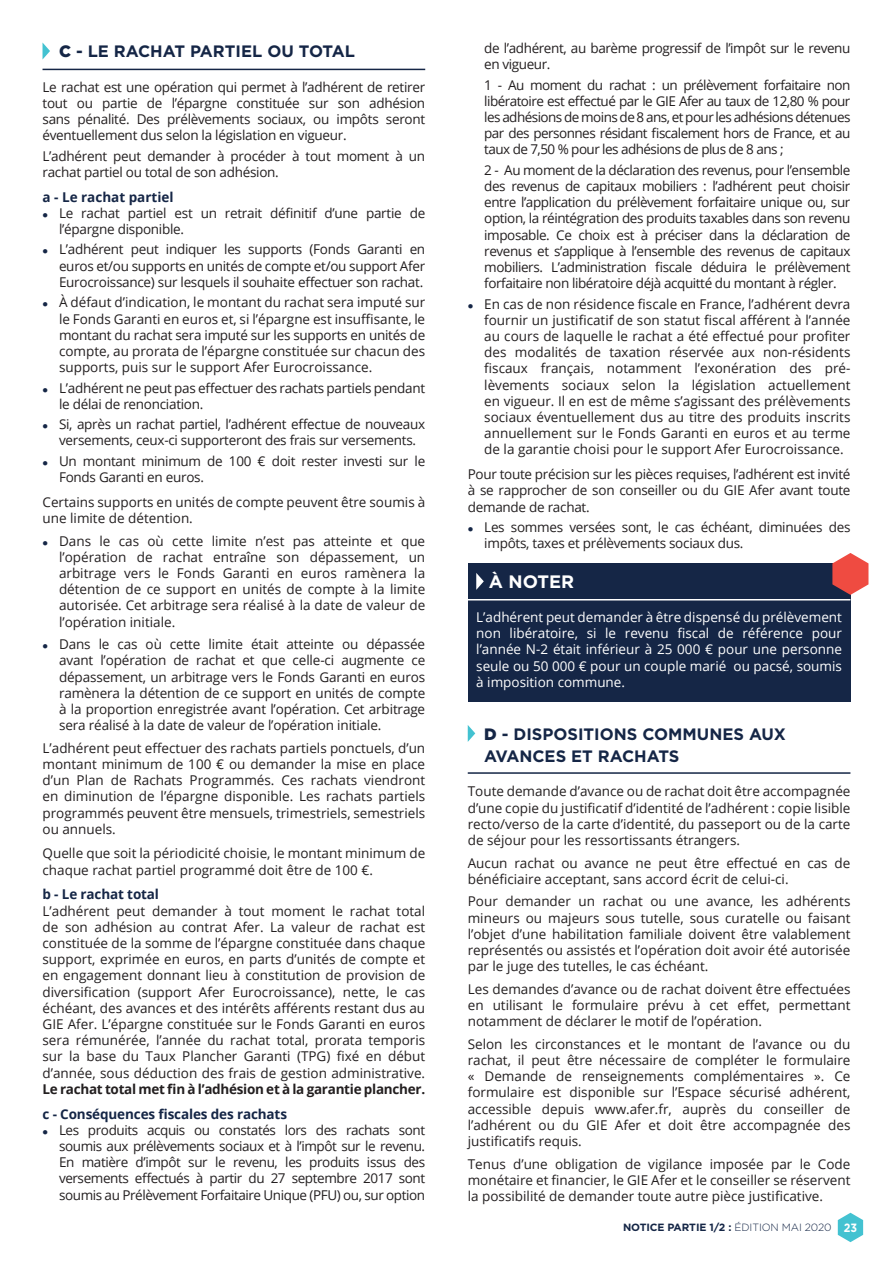
<style>
.page{position:relative;width:893px;height:1263px;background:#fff}
.page>*{position:absolute;margin:0;border:0;box-sizing:border-box;transform-origin:0 0}
.t1{font:700 18px "Gotham";color:#fff}
.t2{font:700 16.5px/22.5px "Gotham";color:#152646}
.t3{font:13.5px/16.2px "Open Sans";letter-spacing:-.02em;color:#231f20;text-align:justify}
.t4{font:13.5px/16.2px "Open Sans";color:#231f20}
.t5{font:13.5px/16.2px "Open Sans";color:#fff;text-align:justify}
.t6{font:700 13.5px "Open Sans";letter-spacing:-.01em;color:#152646}
.t7{font:700 13.5px "Open Sans";letter-spacing:-.02em;color:#231f20}
.t8{font:700 10.5px "Gotham";letter-spacing:-.01em;color:#152646}
.s1{font-weight:900}
.s2{color:#152646}
.s3{font-weight:300}
.s4{font-size:12px;color:#fff}
</style>
<div class="page">
<svg style="left:838px;top:1213px;width:25px;height:29px"></svg>
<div style="left:468px;top:563px;width:382px;height:138px;background:#152646"></div>
<hr style="left:43px;top:69px;width:382px;height:1px;background:#152646">
<svg style="left:43px;top:43px;width:7px;height:16px"></svg>
<hr style="left:468px;top:599px;width:382px;height:1px;background:#fff">
<hr style="left:468px;top:772px;width:382px;height:2px;background:#152646">
<svg style="left:476px;top:573px;width:8px;height:17px"></svg>
<svg style="left:468px;top:725px;width:7px;height:17px"></svg>
<svg style="left:832px;top:553px;width:36px;height:42px"></svg>
<p class="t2" style="left:59px;top:40px;width:297px"><span class="s1">C</span> - LE RACHAT PARTIEL OU TOTAL</p>
<p class="t3" style="left:43px;top:78px;width:384px">Le rachat est une opération qui permet à l’adhérent de retirer tout ou partie de l’épargne constituée sur son adhésion sans pénalité. Des prélèvements sociaux, ou impôts seront éventuellement dus selon la législation en vigueur.</p>
<p class="t3" style="left:43px;top:147px;width:384px">L’adhérent peut demander à procéder à tout moment à un rachat partiel ou total de son adhésion.</p>
<p class="t6" style="left:43px;top:187px;width:133px">a - Le rachat partiel</p>
<p class="t3" style="left:59px;top:204px;width:368px;text-indent:-17px"><span class="s2">●</span> Le rachat partiel est un retrait définitif d’une partie de l’épargne disponible.</p>
<p class="t3" style="left:59px;top:241px;width:368px;text-indent:-17px"><span class="s2">●</span> L’adhérent peut indiquer les supports (Fonds Garanti en euros et/ou supports en unités de compte et/ou support Afer Eurocroissance) sur lesquels il souhaite effectuer son rachat.</p>
<p class="t3" style="left:59px;top:294px;width:368px;text-indent:-16px"><span class="s2">●</span> À défaut d’indication, le montant du rachat sera imputé sur le Fonds Garanti en euros et, si l’épargne est insuffisante, le montant du rachat sera imputé sur les supports en unités de compte, au prorata de l’épargne constituée sur chacun des supports, puis sur le support Afer Eurocroissance.</p>
<p class="t3" style="left:59px;top:379px;width:368px;text-indent:-17px"><span class="s2">●</span> L’adhérent ne peut pas effectuer des rachats partiels pendant le délai de renonciation.</p>
<p class="t3" style="left:43px;top:416px;width:384px;text-align:center"><span class="s2">●</span> Si, après un rachat partiel, l’adhérent effectue de nouveaux versements, ceux-ci supporteront des frais sur versements.</p>
<p class="t3" style="left:59px;top:452px;width:368px;text-indent:-17px"><span class="s2">●</span> Un montant minimum de 100 € doit rester investi sur le<br>Fonds Garanti en euros.</p>
<p class="t4" style="left:43px;top:493px;width:384px">Certains supports en unités de compte peuvent être soumis à une limite de détention.</p>
<p class="t3" style="left:59px;top:532px;width:368px;text-indent:-17px"><span class="s2">●</span> Dans le cas où cette limite n’est pas atteinte et que l’opération de rachat entraîne son dépassement, un arbitrage vers le Fonds Garanti en euros ramènera la détention de ce support en unités de compte à la limite autorisée. Cet arbitrage sera réalisé à la date de valeur de l’opération initiale.</p>
<p class="t3" style="left:59px;top:636px;width:368px;text-indent:-17px"><span class="s2">●</span> Dans le cas où cette limite était atteinte ou dépassée avant l’opération de rachat et que celle-ci augmente ce dépassement, un arbitrage vers le Fonds Garanti en euros ramènera la détention de ce support en unités de compte à la proportion enregistrée avant l’opération. Cet arbitrage sera réalisé à la date de valeur de l’opération initiale.</p>
<p class="t3" style="left:43px;top:739px;width:384px">L’adhérent peut effectuer des rachats partiels ponctuels, d’un montant minimum de 100 € ou demander la mise en place d’un Plan de Rachats Programmés. Ces rachats viendront en diminution de l’épargne disponible. Les rachats partiels programmés peuvent être mensuels, trimestriels, semestriels ou annuels.</p>
<p class="t4" style="left:43px;top:845px;width:384px">Quelle que soit la périodicité choisie, le montant minimum de chaque rachat partiel programmé doit être de 100 €.</p>
<p class="t6" style="left:43px;top:885px;width:118px">b - Le rachat total</p>
<p class="t3" style="left:43px;top:902px;width:384px">L’adhérent peut demander à tout moment le rachat total de son adhésion au contrat Afer. La valeur de rachat est constituée de la somme de l’épargne constituée dans chaque support, exprimée en euros, en parts d’unités de compte et en engagement donnant lieu à constitution de provision de diversification (support Afer Eurocroissance), nette, le cas échéant, des avances et des intérêts afférents restant dus au GIE Afer. L’épargne constituée sur le Fonds Garanti en euros sera rémunérée, l’année du rachat total, prorata temporis sur la base du Taux Plancher Garanti (TPG) fixé en début d’année, sous déduction des frais de gestion administrative.</p>
<p class="t7" style="left:43px;top:1079px;width:384px">Le rachat total met fin à l’adhésion et à la garantie plancher.</p>
<p class="t6" style="left:43px;top:1104px;width:246px">c - Conséquences fiscales des rachats</p>
<p class="t3" style="left:59px;top:1121px;width:368px;text-indent:-17px"><span class="s2">●</span> Les produits acquis ou constatés lors des rachats sont soumis aux prélèvements sociaux et à l’impôt sur le revenu.<br>En matière d’impôt sur le revenu, les produits issus des versements effectués à partir du 27 septembre 2017 sont soumis au Prélèvement Forfaitaire Unique (PFU) ou, sur option</p>
<p class="t3" style="left:484px;top:40px;width:368px">de l’adhérent, au barème progressif de l’impôt sur le revenu en vigueur.</p>
<p class="t3" style="left:484px;top:76px;width:368px">1 - Au moment du rachat : un prélèvement forfaitaire non libératoire est effectué par le GIE Afer au taux de 12,80 % pour les adhésions de moins de 8 ans, et pour les adhésions détenues par des personnes résidant fiscalement hors de France, et au taux de 7,50 % pour les adhésions de plus de 8 ans ;</p>
<p class="t3" style="left:484px;top:161px;width:368px">2 - Au moment de la déclaration des revenus, pour l’ensemble des revenus de capitaux mobiliers : l’adhérent peut choisir entre l’application du prélèvement forfaitaire unique ou, sur option, la réintégration des produits taxables dans son revenu imposable. Ce choix est à préciser dans la déclaration de revenus et s’applique à l’ensemble des revenus de capitaux mobiliers. L’administration fiscale déduira le prélèvement forfaitaire non libératoire déjà acquitté du montant à régler.</p>
<p class="t3" style="left:484px;top:295px;width:368px;text-indent:-17px"><span class="s2">●</span> En cas de non résidence fiscale en France, l’adhérent devra fournir un justificatif de son statut fiscal afférent à l’année au cours de laquelle le rachat a été effectué pour profiter des modalités de taxation réservée aux non-résidents fiscaux français, notamment l’exonération des pré&shy;lèvements sociaux selon la législation actuellement en vigueur. Il en est de même s’agissant des prélèvements sociaux éventuellement dus au titre des produits inscrits annuellement sur le Fonds Garanti en euros et au terme de la garantie choisi pour le support Afer Eurocroissance.</p>
<p class="t3" style="left:468px;top:466px;width:384px">Pour toute précision sur les pièces requises, l’adhérent est invité à se rapprocher de son conseiller ou du GIE Afer avant toute demande de rachat.</p>
<p class="t3" style="left:484px;top:519px;width:368px;text-indent:-17px"><span class="s2">●</span> Les sommes versées sont, le cas échéant, diminuées des impôts, taxes et prélèvements sociaux dus.</p>
<h1 class="t1" style="left:489px;top:569px;width:87px">À NOTER</h1>
<p class="t5" style="left:476px;top:609px;width:367px">L’adhérent peut demander à être dispensé du prélèvement non libératoire, si le revenu fiscal de référence pour l’année N-2 était inférieur à 25 000 € pour une personne seule ou 50 000 € pour un couple marié ou pacsé, soumis à imposition commune.</p>
<p class="t2" style="left:484px;top:722px;width:303px"><span class="s1">D</span> - DISPOSITIONS COMMUNES AUX<br>AVANCES ET RACHATS</p>
<p class="t3" style="left:468px;top:783px;width:384px">Toute demande d’avance ou de rachat doit être accompagnée d’une copie du justificatif d’identité de l’adhérent : copie lisible recto/verso de la carte d’identité, du passeport ou de la carte de séjour pour les ressortissants étrangers.</p>
<p class="t4" style="left:468px;top:854px;width:384px">Aucun rachat ou avance ne peut être effectué en cas de bénéficiaire acceptant, sans accord écrit de celui-ci.</p>
<p class="t3" style="left:468px;top:893px;width:384px">Pour demander un rachat ou une avance, les adhérents mineurs ou majeurs sous tutelle, sous curatelle ou faisant l’objet d’une habilitation familiale doivent être valablement représentés ou assistés et l’opération doit avoir été autorisée par le juge des tutelles, le cas échéant.</p>
<p class="t3" style="left:468px;top:980px;width:384px">Les demandes d’avance ou de rachat doivent être effectuées en utilisant le formulaire prévu à cet effet, permettant notamment de déclarer le motif de l’opération.</p>
<p class="t3" style="left:468px;top:1035px;width:384px">Selon les circonstances et le montant de l’avance ou du rachat, il peut être nécessaire de compléter le formulaire « Demande de renseignements complémentaires ». Ce formulaire est disponible sur l’Espace sécurisé adhérent, accessible depuis www.afer.fr, auprès du conseiller de l’adhérent ou du GIE Afer et doit être accompagnée des justificatifs requis.</p>
<p class="t3" style="left:468px;top:1155px;width:384px">Tenus d’une obligation de vigilance imposée par le Code monétaire et financier, le GIE Afer et le conseiller se réservent la possibilité de demander toute autre pièce justificative.</p>
<p class="t8" style="left:623px;top:1220px;width:236px">NOTICE PARTIE 1/2 : <span class="s3">ÉDITION MAI 2020</span> <span class="s4">23</span></p>
</div>
